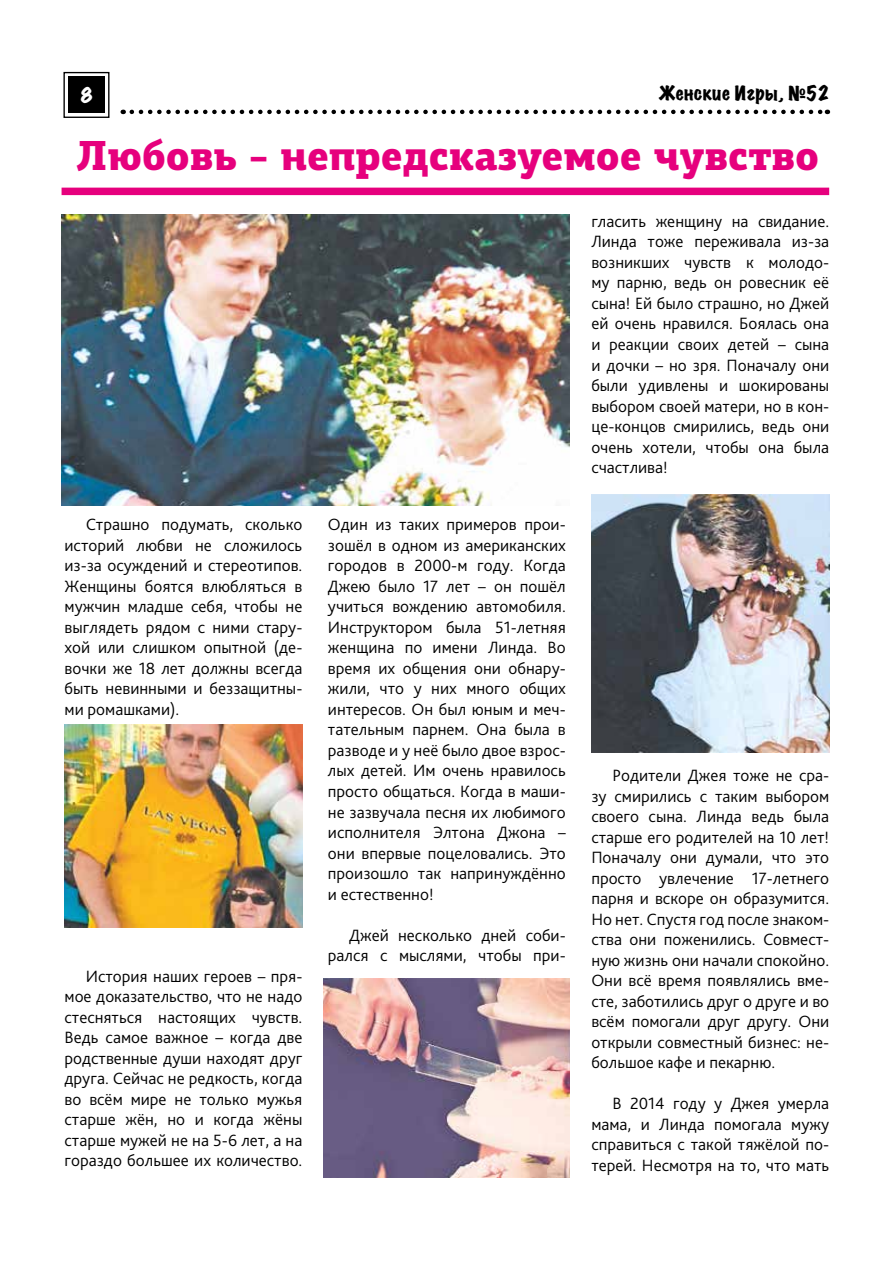
<style>
.page{position:relative;width:893px;height:1263px;background:#fff}
.page>*{position:absolute;margin:0;border:0;box-sizing:border-box;transform-origin:0 0}
.t1{font:900 42px "PF Centro Slab Pro";color:#e6007d;scale:.91 1}
.t2{font:expanded 18px "Marker Felt";color:#000}
.t3{font:expanded 18px "Marker Felt";color:#fff}
.t4{font:300 17.1px/20.5px "Bliss Pro";color:#000;text-align:justify}
</style>
<div class="page">
<div style="left:63px;top:72px;width:46px;height:46px;border:1px solid #000"></div>
<div style="left:68px;top:76px;width:37px;height:37px;background:#000"></div>
<svg style="left:132px;top:110px;width:696px;height:4px"></svg>
<div style="left:62px;top:188px;width:767px;height:7px;background:#e6007d"></div>
<img style="left:62px;top:215px;width:507px;height:290px">
<img style="left:591px;top:494px;width:238px;height:258px">
<img style="left:65px;top:724px;width:237px;height:203px">
<img style="left:323px;top:978px;width:246px;height:200px">
<p class="t3" style="left:81px;top:81px;width:13px">8</p>
<p class="t2" style="left:659px;top:79px;width:172px">Женские Игры, №52</p>
<h1 class="t1" style="left:76px;top:128px;width:818px">Любовь – непредсказуемое чувство</h1>
<p class="t4" style="left:65px;top:514px;width:239px;text-indent:21px">Страшно подумать, сколько историй любви не сложилось из-за осуждений и стереотипов.<br>Женщины боятся влюбляться в мужчин младше себя, чтобы не выглядеть рядом с ними стару&shy;хой или слишком опытной (де&shy;вочки же 18 лет должны всегда быть невинными и беззащитны&shy;ми ромашками).</p>
<p class="t4" style="left:65px;top:965px;width:239px;text-indent:21px">История наших героев – пря&shy;мое доказательство, что не надо стесняться настоящих чувств.<br>Ведь самое важное – когда две родственные души находят друг друга. Сейчас не редкость, когда во всём мире не только мужья старше жён, но и когда жёны старше мужей не на 5-6 лет, а на гораздо большее их количество.</p>
<p class="t4" style="left:328px;top:514px;width:239px">Один из таких примеров прои&shy;зошёл в одном из американских городов в 2000-м году. Когда Джею было 17 лет – он пошёл учиться вождению автомобиля.<br>Инструктором была 51-летняя женщина по имени Линда. Во время их общения они обнару&shy;жили, что у них много общих интересов. Он был юным и меч&shy;тательным парнем. Она была в разводе и у неё было двое взрос&shy;лых детей. Им очень нравилось просто общаться. Когда в маши&shy;не зазвучала песня их любимого исполнителя Элтона Джона – они впервые поцеловались. Это произошло так напринуждённо и естественно!</p>
<p class="t4" style="left:328px;top:924px;width:239px;text-align:right">Джей несколько дней соби&shy;рался с мыслями, чтобы при-</p>
<p class="t4" style="left:591px;top:210px;width:239px">гласить женщину на свидание.<br>Линда тоже переживала из-за возникших чувств к молодо&shy;му парню, ведь он ровесник её сына! Ей было страшно, но Джей ей очень нравился. Боялась она и реакции своих детей – сына и дочки – но зря. Поначалу они были удивлены и шокированы выбором своей матери, но в кон&shy;це-концов смирились, ведь они очень хотели, чтобы она была счастлива!</p>
<p class="t4" style="left:591px;top:765px;width:239px;text-indent:21px">Родители Джея тоже не сра&shy;зу смирились с таким выбором своего сына. Линда ведь была старше его родителей на 10 лет!<br>Поначалу они думали, что это просто увлечение 17-летнего парня и вскоре он образумится.<br>Но нет. Спустя год после знаком&shy;ства они поженились. Совмест&shy;ную жизнь они начали спокойно.<br>Они всё время появлялись вме&shy;сте, заботились друг о друге и во всём помогали друг другу. Они открыли совместный бизнес: не&shy;большое кафе и пекарню.</p>
<p class="t4" style="left:591px;top:1093px;width:239px;text-indent:21px">В 2014 году у Джея умерла мама, и Линда помогала мужу справиться с такой тяжёлой по&shy;терей. Несмотря на то, что мать</p>
</div>
